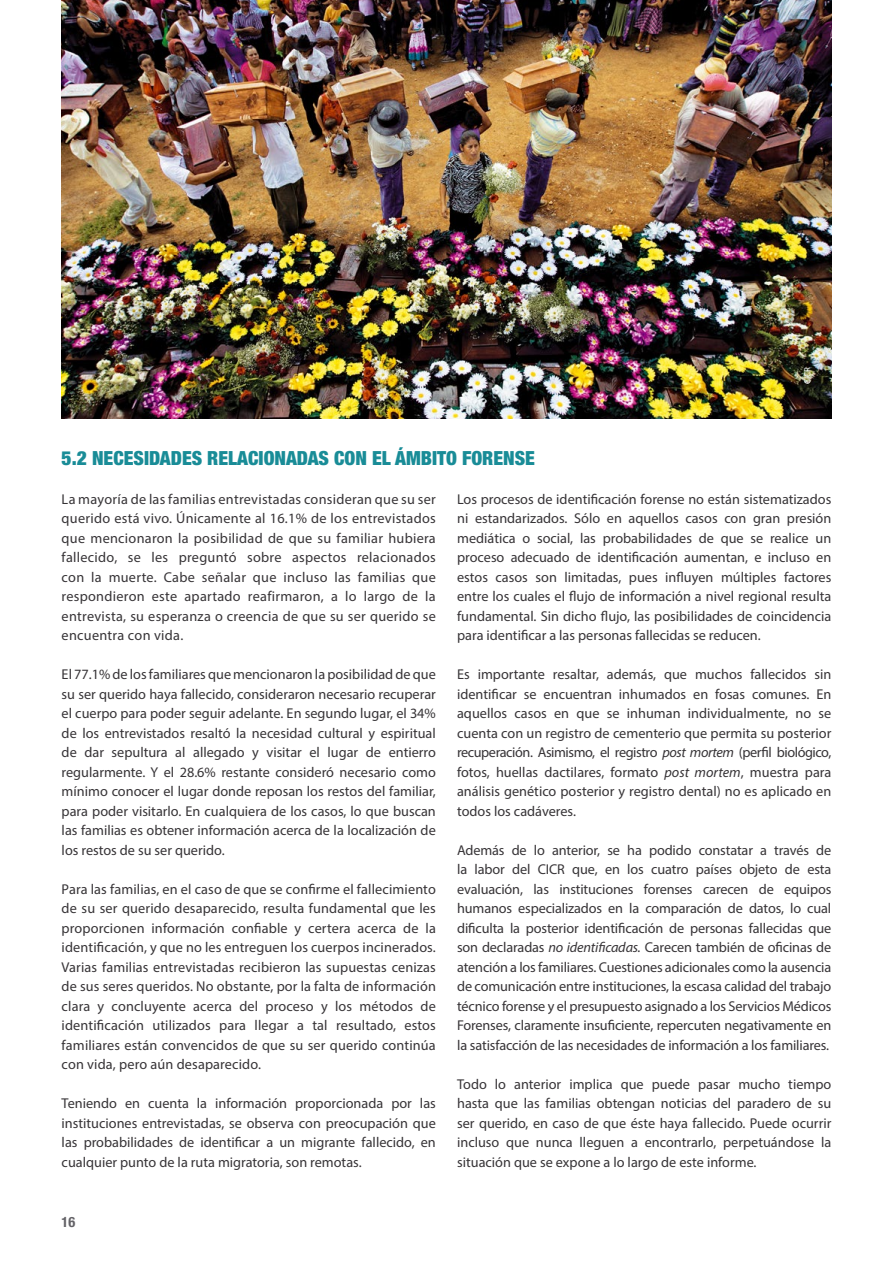
<style>
.page{position:relative;width:893px;height:1263px;background:#fff}
.page>*{position:absolute;margin:0;border:0;box-sizing:border-box;transform-origin:0 0}
.t1{font:900 condensed 19.5px "Helvetica Neue LT Std";color:#198c97}
.t2{font:14.25px/19.5px "Myriad Pro";color:#373437;text-align:justify}
.t3{font:700 condensed 14.25px "Helvetica Neue LT Std";color:#636267}
.t4{font:9px "Myriad Pro";color:#fff}
.s1{font-style:italic}
</style>
<div class="page">
<img style="left:62px;top:0;width:769px;height:419px">
<hr style="left:892px;top:77px;width:1px;height:529px;background:#00828d">
<p class="t4" style="left:802px;top:384px;width:19px;rotate:-90deg">CICR</p>
<h1 class="t1" style="left:62px;top:446px;width:475px">5.2 NECESIDADES RELACIONADAS CON EL ÁMBITO FORENSE</h1>
<p class="t2" style="left:457px;top:489px;width:376px">Los procesos de identificación forense no están sistematizados ni estandarizados. Sólo en aquellos casos con gran presión mediática o social, las probabilidades de que se realice un proceso adecuado de identificación aumentan, e incluso en estos casos son limitadas, pues influyen múltiples factores entre los cuales el flujo de información a nivel regional resulta fundamental. Sin dicho flujo, las posibilidades de coincidencia para identificar a las personas fallecidas se reducen.</p>
<p class="t2" style="left:457px;top:664px;width:376px">Es importante resaltar, además, que muchos fallecidos sin identificar se encuentran inhumados en fosas comunes. En aquellos casos en que se inhuman individualmente, no se cuenta con un registro de cementerio que permita su posterior recuperación. Asimismo, el registro <span class="s1">post mortem</span> (perfil biológico, fotos, huellas dactilares, formato <span class="s1">post mortem</span>, muestra para análisis genético posterior y registro dental) no es aplicado en todos los cadáveres.</p>
<p class="t2" style="left:457px;top:840px;width:376px">Además de lo anterior, se ha podido constatar a través de la labor del CICR que, en los cuatro países objeto de esta evaluación, las instituciones forenses carecen de equipos humanos especializados en la comparación de datos, lo cual dificulta la posterior identificación de personas fallecidas que son declaradas <span class="s1">no identificadas.</span> Carecen también de oficinas de atención a los familiares. Cuestiones adicionales como la ausencia de comunicación entre instituciones, la escasa calidad del trabajo técnico forense y el presupuesto asignado a los Servicios Médicos Forenses, claramente insuficiente, repercuten negativamente en la satisfacción de las necesidades de información a los familiares.</p>
<p class="t2" style="left:457px;top:1074px;width:376px">Todo lo anterior implica que puede pasar mucho tiempo hasta que las familias obtengan noticias del paradero de su ser querido, en caso de que éste haya fallecido. Puede ocurrir incluso que nunca lleguen a encontrarlo, perpetuándose la situación que se expone a lo largo de este informe.</p>
<p class="t2" style="left:62px;top:489px;width:376px">La mayoría de las familias entrevistadas consideran que su ser querido está vivo. Únicamente al 16.1% de los entrevistados que mencionaron la posibilidad de que su familiar hubiera fallecido, se les preguntó sobre aspectos relacionados con la muerte. Cabe señalar que incluso las familias que respondieron este apartado reafirmaron, a lo largo de la entrevista, su esperanza o creencia de que su ser querido se encuentra con vida.</p>
<p class="t2" style="left:62px;top:664px;width:376px">El 77.1% de los familiares que mencionaron la posibilidad de que su ser querido haya fallecido, consideraron necesario recuperar el cuerpo para poder seguir adelante. En segundo lugar, el 34% de los entrevistados resaltó la necesidad cultural y espiritual de dar sepultura al allegado y visitar el lugar de entierro regularmente. Y el 28.6% restante consideró necesario como mínimo conocer el lugar donde reposan los restos del familiar, para poder visitarlo. En cualquiera de los casos, lo que buscan las familias es obtener información acerca de la localización de los restos de su ser querido.</p>
<p class="t2" style="left:62px;top:879px;width:376px">Para las familias, en el caso de que se confirme el fallecimiento de su ser querido desaparecido, resulta fundamental que les proporcionen información confiable y certera acerca de la identificación, y que no les entreguen los cuerpos incinerados.<br>Varias familias entrevistadas recibieron las supuestas cenizas de sus seres queridos. No obstante, por la falta de información clara y concluyente acerca del proceso y los métodos de identificación utilizados para llegar a tal resultado, estos familiares están convencidos de que su ser querido continúa con vida, pero aún desaparecido.</p>
<p class="t2" style="left:62px;top:1093px;width:376px">Teniendo en cuenta la información proporcionada por las instituciones entrevistadas, se observa con preocupación que las probabilidades de identificar a un migrante fallecido, en cualquier punto de la ruta migratoria, son remotas.</p>
<p class="t3" style="left:62px;top:1213px;width:15px">16</p>
</div>
